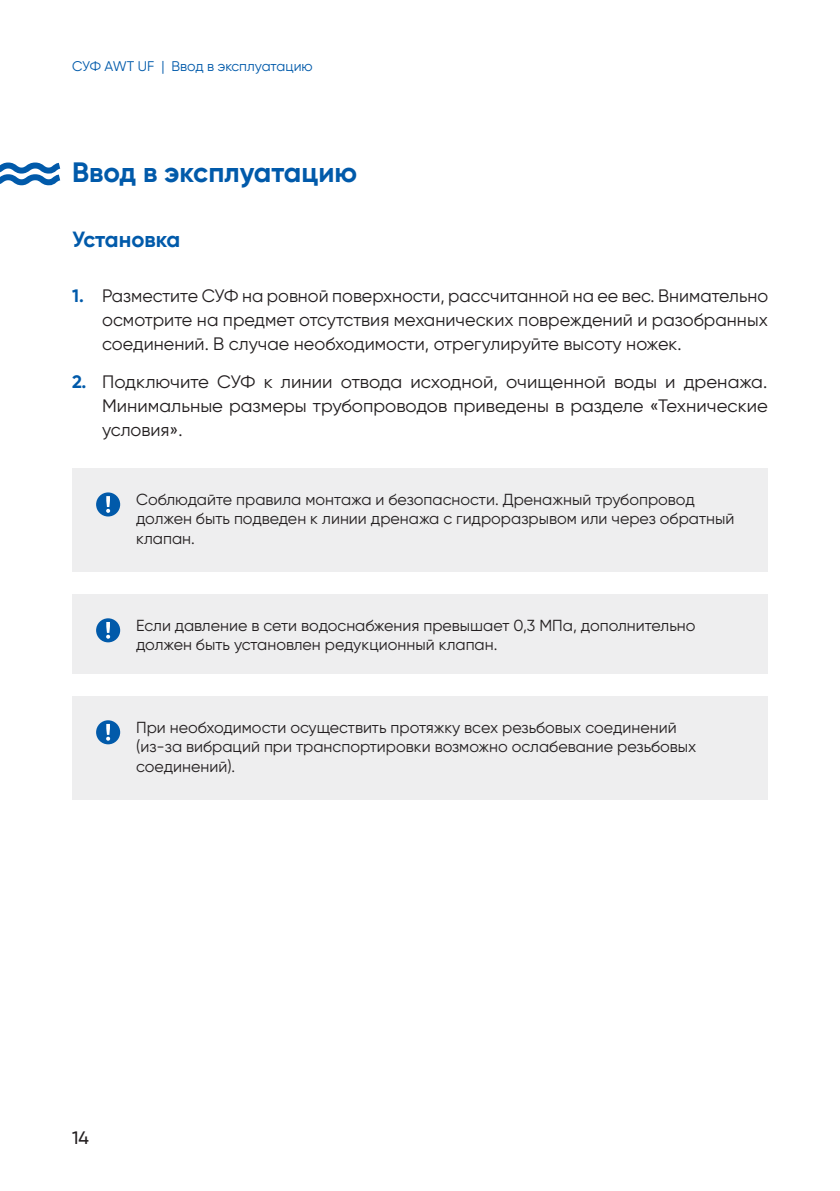
<style>
.page{position:relative;width:840px;height:1191px;background:#fff}
.page>*{position:absolute;margin:0;border:0;box-sizing:border-box;transform-origin:0 0}
.Заголовок_2_уровня{font:700 28px "Gilroy";color:#015aaa}
.Осно_текст_по_формат{font:700 22px "Gilroy";letter-spacing:-.005em;color:#015aaa}
.Осно_текст_по_формат-2{font:18px/24px "Gilroy";color:#231f20;text-align:justify}
.t1{font:500 18px "Gilroy";color:#231f20}
.Примечание{font:16px/19.2px "Gilroy";color:#231f20}
.t2{font:14px "Gilroy";color:#015aaa}
.s1{font-weight:700;color:#015aaa}
</style>
<div class="page">
<svg style="left:0;top:162px;width:61px;height:24px"></svg>
<div style="left:72px;top:468px;width:695px;height:104px;background:#eeeeef"></div>
<div style="left:72px;top:696px;width:695px;height:103px;background:#eeeeef"></div>
<div style="left:72px;top:594px;width:695px;height:80px;background:#eeeeef"></div>
<div style="left:96px;top:492px;width:24px;height:24px;background:#015aaa;border-radius:50%"></div>
<svg style="left:106px;top:496px;width:4px;height:17px"></svg>
<div style="left:96px;top:720px;width:24px;height:24px;background:#015aaa;border-radius:50%"></div>
<svg style="left:106px;top:724px;width:4px;height:16px"></svg>
<div style="left:96px;top:618px;width:24px;height:24px;background:#015aaa;border-radius:50%"></div>
<svg style="left:106px;top:622px;width:4px;height:16px"></svg>
<p class="t2" style="left:72px;top:58px;width:242px">СУФ AWT UF | Ввод в эксплуатацию</p>
<p class="Заголовок_2_уровня" style="left:72px;top:155px;width:286px">Ввод в эксплуатацию</p>
<p class="Осно_текст_по_формат" style="left:72px;top:226px;width:110px">Установка</p>
<p class="Осно_текст_по_формат-2" style="left:102px;top:284px;width:667px;text-indent:-30px"><span class="s1">1.</span> Разместите СУФ на ровной поверхности, рассчитанной на ее вес. Внимательно осмотрите на предмет отсутствия механических повреждений и разобранных соединений. В случае необходимости, отрегулируйте высоту ножек.</p>
<p class="Осно_текст_по_формат-2" style="left:102px;top:369px;width:667px;text-indent:-30px"><span class="s1">2.</span> Подключите СУФ к линии отвода исходной, очищенной воды и дренажа.<br>Минимальные размеры трубопроводов приведены в разделе «Технические условия».</p>
<p class="Примечание" style="left:136px;top:490px;width:599px">Соблюдайте правила монтажа и безопасности. Дренажный трубопровод должен быть подведен к линии дренажа с гидроразрывом или через обратный клапан.</p>
<p class="Примечание" style="left:136px;top:616px;width:560px">Если давление в сети водоснабжения превышает 0,3 МПа, дополнительно должен быть установлен редукционный клапан.</p>
<p class="Примечание" style="left:136px;top:718px;width:561px">При необходимости осуществить протяжку всех резьбовых соединений (из-за вибраций при транспортировки возможно ослабевание резьбовых соединений).</p>
<p class="t1" style="left:72px;top:1126px;width:18px">14</p>
</div>
